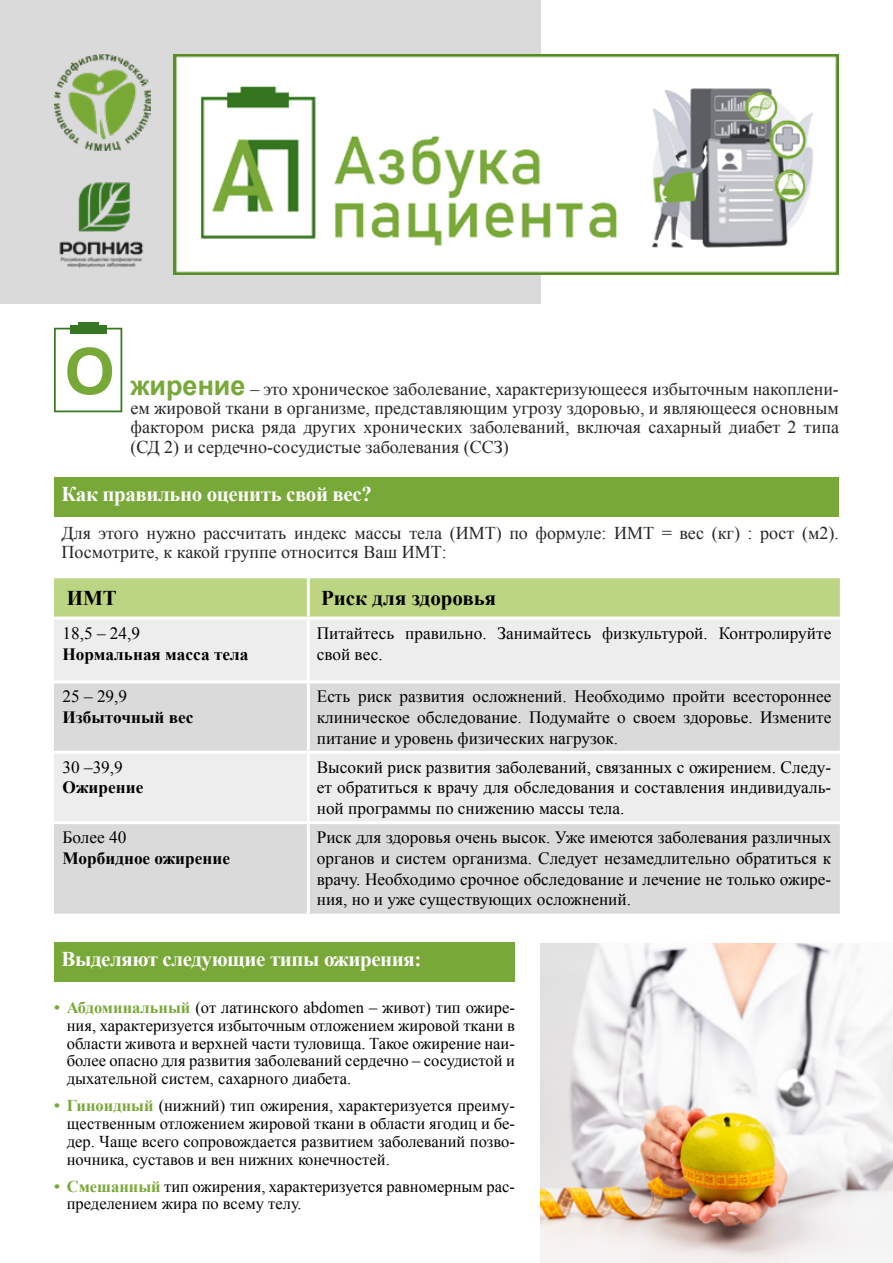
<style>
.page{position:relative;width:893px;height:1263px;background:#fff}
.page>*{position:absolute;margin:0;border:0;box-sizing:border-box;transform-origin:0 0}
.t1{font:700 64.5px "Arial";color:#78a838}
.t2{font:700 21px "Times New Roman";letter-spacing:-.02em;color:#fff}
.t3{font:700 21px "Times New Roman";color:#000}
.t4{font:18px/19.4px "Times New Roman";color:#262626;text-align:justify}
.t5{font:17.25px/20.7px "Times New Roman";color:#000;text-align:justify}
.t6{font:700 17.25px "Times New Roman";color:#000}
.t7{font:16.5px/17.9px "Times New Roman";color:#000;text-align:justify}
.s1{font-family:"Arial";font-weight:700;font-size:27px;color:#78a838}
.s2{font-weight:700;color:#78a838}
.s3{font-weight:700;color:#79a837}
</style>
<div class="page">
<div style="left:54px;top:477px;width:785px;height:39px;background:#78a838"></div>
<div style="left:54px;top:942px;width:461px;height:39px;background:#78a838"></div>
<div style="left:0;top:0;width:540px;height:304px;background:#dadada"></div>
<img style="left:54px;top:54px;width:97px;height:97px">
<img style="left:59px;top:182px;width:85px;height:86px">
<svg style="left:54px;top:328px;width:68px;height:84px"></svg>
<div style="left:70px;top:325px;width:37px;height:9px;background:#367521"></div>
<div style="left:78px;top:322px;width:21px;height:5px;background:#367521"></div>
<img style="left:174px;top:54px;width:665px;height:220px">
<div style="left:54px;top:578px;width:786px;height:39px;background:#bbd582"></div>
<div style="left:54px;top:620px;width:786px;height:60px;background:#ededed"></div>
<svg style="left:54px;top:683px;width:786px;height:231px;background:#dfdfdf"></svg>
<hr style="left:307px;top:578px;width:3px;height:39px;background:#fff">
<hr style="left:307px;top:620px;width:3px;height:60px;background:#fff">
<hr style="left:307px;top:683px;width:3px;height:68px;background:#fff">
<hr style="left:54px;top:751px;width:254px;height:3px;background:#fff">
<hr style="left:308px;top:751px;width:532px;height:3px;background:#fff">
<hr style="left:307px;top:754px;width:3px;height:67px;background:#fff">
<hr style="left:54px;top:821px;width:254px;height:3px;background:#fff">
<hr style="left:308px;top:821px;width:532px;height:3px;background:#fff">
<hr style="left:307px;top:824px;width:3px;height:90px;background:#fff">
<img style="left:540px;top:943px;width:353px;height:320px">
<h1 class="t1" style="left:65px;top:328px;width:52px">О</h1>
<p class="t4" style="left:130px;top:379px;width:710px"><span class="s1">жирение</span> – это хроническое заболевание, характеризующееся избыточным накоплени&shy;ем жировой ткани в организме, представляющим угрозу здоровью, и являющееся основным фактором риска ряда других хронических заболеваний, включая сахарный диабет 2 типа (СД 2) и сердечно-сосудистые заболевания (ССЗ)</p>
<p class="t2" style="left:61px;top:480px;width:312px">Как правильно оценить свой вес?</p>
<p class="t4" style="left:61px;top:523px;width:779px">Для этого нужно рассчитать индекс массы тела (ИМТ) по формуле: ИМТ = вес (кг) : рост (м2).<br>Посмотрите, к какой группе относится Ваш ИМТ:</p>
<p class="t3" style="left:67px;top:584px;width:52px">ИМТ</p>
<p class="t3" style="left:321px;top:584px;width:177px">Риск для здоровья</p>
<p class="t5" style="left:63px;top:623px;width:79px">18,5 – 24,9</p>
<p class="t6" style="left:63px;top:642px;width:187px">Нормальная масса тела</p>
<p class="t5" style="left:317px;top:623px;width:516px">Питайтесь правильно. Занимайтесь физкультурой. Контролируйте свой вес.</p>
<p class="t5" style="left:63px;top:686px;width:66px">25 – 29,9</p>
<p class="t6" style="left:63px;top:705px;width:133px">Избыточный вес</p>
<p class="t5" style="left:63px;top:756px;width:62px">30 –39,9</p>
<p class="t6" style="left:63px;top:776px;width:82px">Ожирение</p>
<p class="t5" style="left:63px;top:827px;width:65px">Более 40</p>
<p class="t6" style="left:63px;top:846px;width:169px">Морбидное ожирение</p>
<p class="t5" style="left:317px;top:686px;width:516px">Есть риск развития осложнений. Необходимо пройти всестороннее клиническое обследование. Подумайте о своем здоровье. Измените питание и уровень физических нагрузок.</p>
<p class="t5" style="left:317px;top:756px;width:516px">Высокий риск развития заболеваний, связанных с ожирением. Следу&shy;ет обратиться к врачу для обследования и составления индивидуаль&shy;ной программы по снижению массы тела.</p>
<p class="t5" style="left:317px;top:827px;width:516px">Риск для здоровья очень высок. Уже имеются заболевания различных органов и систем организма. Следует незамедлительно обратиться к врачу. Необходимо срочное обследование и лечение не только ожире&shy;ния, но и уже существующих осложнений.</p>
<p class="t2" style="left:61px;top:945px;width:362px">Выделяют следующие типы ожирения:</p>
<p class="t7" style="left:67px;top:998px;width:450px;text-indent:-13px"><span class="s2">• Абдоминальный</span> (от латинского abdomen – живот) тип ожире&shy;ния, характеризуется избыточным отложением жировой ткани в области живота и верхней части туловища. Такое ожирение наи&shy;более опасно для развития заболеваний сердечно – сосудистой и дыхательной систем, сахарного диабета.</p>
<p class="t7" style="left:67px;top:1096px;width:450px;text-indent:-13px"><span class="s3">• Гиноидный</span> (нижний) тип ожирения, характеризуется преиму&shy;щественным отложением жировой ткани в области ягодиц и бе&shy;дер. Чаще всего сопровождается развитием заболеваний позво&shy;ночника, суставов и вен нижних конечностей.</p>
<p class="t7" style="left:67px;top:1177px;width:450px;text-indent:-13px"><span class="s3">• Смешанный</span> тип ожирения, характеризуется равномерным рас&shy;пределением жира по всему телу.</p>
</div>
